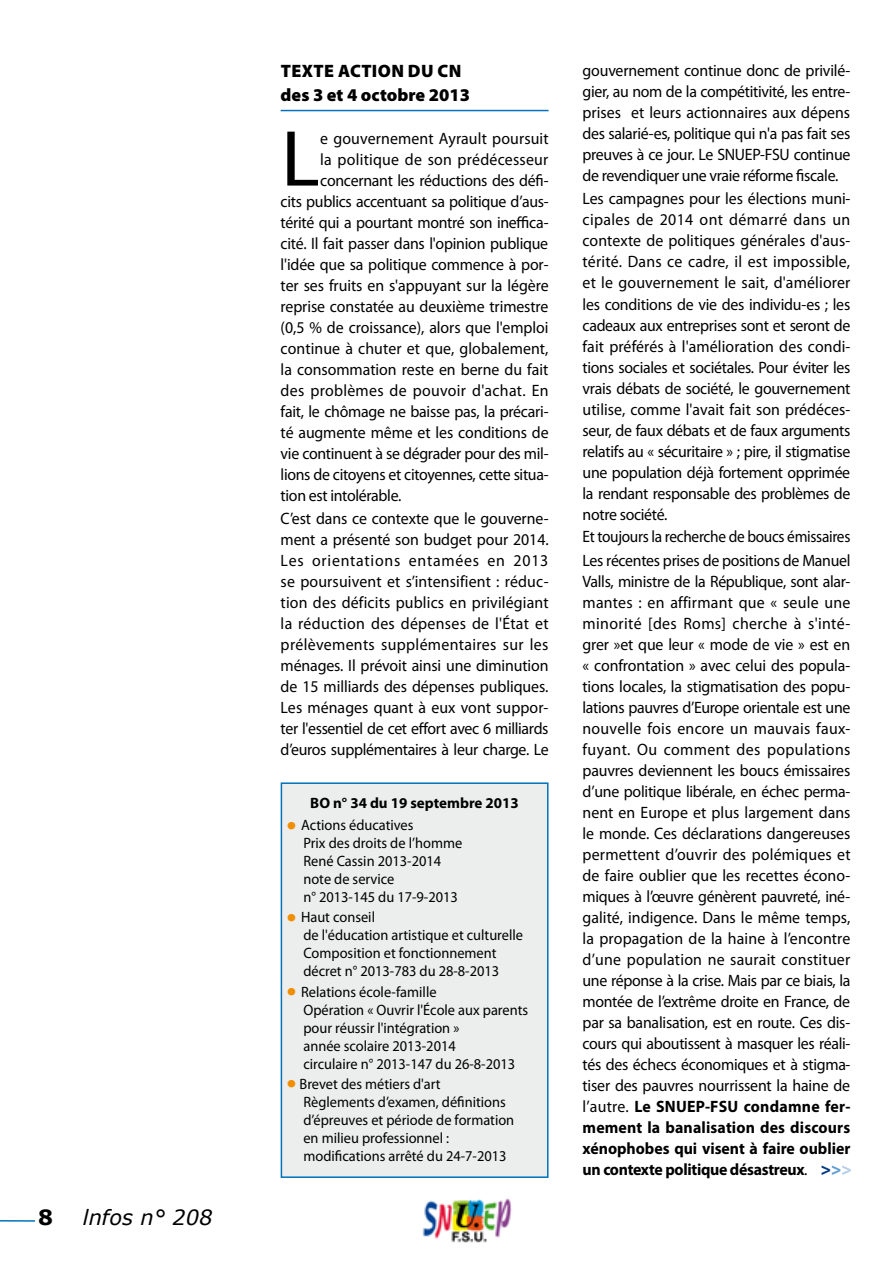
<style>
.page{position:relative;width:893px;height:1263px;background:#fff}
.page>*{position:absolute;margin:0;border:0;box-sizing:border-box;transform-origin:0 0}
.t1{font:74.55px "Lucida Sans";color:#000;scale:.96 1}
.t2{font:italic 21px "Verdana";color:#000}
.t3{font:700 21px "Verdana";color:#000}
.t4{font:900 18px/24px "Myriad Pro";letter-spacing:.02em;color:#000}
.t5{font:900 17.85px "Myriad Pro";color:#003882}
.t6{font:16.5px/21px "Myriad Pro";letter-spacing:-.015em;color:#000;text-align:justify;scale:.96 1}
.t7{font:16.5px/23.1px "Myriad Pro";letter-spacing:-.015em;color:#000;scale:.93 1}
.t8{font:16.5px "Myriad Pro";letter-spacing:.005em;color:#000;scale:.96 1}
.t9{font:16.5px "Myriad Pro";letter-spacing:.02em;color:#000;scale:.96 1}
.t10{font:16.5px "Myriad Pro";letter-spacing:.01em;color:#000;scale:.96 1}
.t11{font:16.5px "Myriad Pro";letter-spacing:.015em;color:#000;scale:.96 1}
.t12{font:15px/18px "Myriad Pro";color:#000;scale:.96 1}
.t13{font:700 15px "Myriad Pro";color:#000}
.s1{font-size:35.7px;color:#f18e00}
.s2{font-weight:700}
.s3{color:#5d9dd1}
.s4{color:#b5cde8}
</style>
<div class="page">
<img style="left:422px;top:1198px;width:90px;height:45px">
<hr style="left:0;top:1220px;width:35px;height:2px;background:#0072ba">
<hr style="left:281px;top:110px;width:268px;height:1px;background:#0072ba">
<div style="left:281px;top:783px;width:267px;height:394px;background:#eceded"></div>
<div style="left:281px;top:782px;width:268px;height:396px;border:2px solid #0072ba"></div>
<p class="t3" style="left:38px;top:1203px;width:16px">8</p>
<p class="t2" style="left:83px;top:1204px;width:131px">lnfos n° 208</p>
<p class="t4" style="left:281px;top:58px;width:191px">Texte action du CN des 3 et 4 octobre 2013</p>
<h1 class="t1" style="left:281px;top:116px;width:41px">L</h1>
<p class="t10" style="left:320px;top:128px;width:239px">e gouvernement Ayrault poursuit</p>
<p class="t11" style="left:320px;top:149px;width:239px">la politique de son prédécesseur</p>
<p class="t6" style="left:320px;top:169px;width:239px">concernant les réductions des défi-</p>
<p class="t6" style="left:281px;top:190px;width:281px">cits publics accentuant sa politique d’aus-</p>
<p class="t6" style="left:281px;top:211px;width:281px">térité qui a pourtant montré son ineffica-</p>
<p class="t6" style="left:281px;top:232px;width:280px">cité. Il fait passer dans l'opinion publique</p>
<p class="t6" style="left:281px;top:253px;width:281px">l'idée que sa politique commence à por-</p>
<p class="t6" style="left:281px;top:274px;width:281px">ter ses fruits en s'appuyant sur la légère</p>
<p class="t6" style="left:281px;top:295px;width:280px">reprise constatée au deuxième trimestre</p>
<p class="t6" style="left:281px;top:316px;width:281px">(0,5 % de croissance), alors que l'emploi</p>
<p class="t8" style="left:281px;top:338px;width:281px">continue à chuter et que, globalement,</p>
<p class="t6" style="left:281px;top:358px;width:280px">la consommation reste en berne du fait</p>
<p class="t9" style="left:281px;top:380px;width:281px">des problèmes de pouvoir d'achat. En</p>
<p class="t6" style="left:281px;top:400px;width:281px">fait, le chômage ne baisse pas, la précari-</p>
<p class="t6" style="left:281px;top:421px;width:281px">té augmente même et les conditions de</p>
<p class="t6" style="left:281px;top:442px;width:281px">vie continuent à se dégrader pour des mil-</p>
<p class="t6" style="left:281px;top:463px;width:281px">lions de citoyens et citoyennes, cette situa-</p>
<p class="t6" style="left:281px;top:484px;width:127px">tion est intolérable.</p>
<p class="t6" style="left:281px;top:507px;width:281px">C’est dans ce contexte que le gouverne&shy;ment a présenté son budget pour 2014.<br>Les orientations entamées en 2013 se poursuivent et s’intensifient : réduc&shy;tion des déficits publics en privilégiant la réduction des dépenses de l'État et prélèvements supplémentaires sur les ménages. Il prévoit ainsi une diminution de 15 milliards des dépenses publiques.<br>Les ménages quant à eux vont suppor&shy;ter l'essentiel de cet effort avec 6 milliards d’euros supplémentaires à leur charge. Le</p>
<p class="t13" style="left:310px;top:793px;width:210px">BO n° 34 du 19 septembre 2013</p>
<p class="t12" style="left:303px;top:816px;width:167px;text-indent:-17px"><span class="s1">•</span> Actions éducatives<br>Prix des droits de l’homme<br>René Cassin 2013-2014 note de service<br>n° 2013-145 du 17-9-2013</p>
<p class="t12" style="left:303px;top:908px;width:230px;text-indent:-17px"><span class="s1">•</span> Haut conseil<br>de l'éducation artistique et culturelle<br>Composition et fonctionnement décret n° 2013-783 du 28-8-2013</p>
<p class="t12" style="left:303px;top:982px;width:236px;text-indent:-17px"><span class="s1">•</span> Relations école-famille<br>Opération « Ouvrir l'École aux parents pour réussir l'intégration »<br>année scolaire 2013-2014<br>circulaire n° 2013-147 du 26-8-2013</p>
<p class="t12" style="left:303px;top:1074px;width:221px;text-indent:-17px"><span class="s1">•</span> Brevet des métiers d'art<br>Règlements d’examen, définitions d’épreuves et période de formation en milieu professionnel : modifications arrêté du 24-7-2013</p>
<p class="t6" style="left:583px;top:60px;width:281px">gouvernement continue donc de privilé&shy;gier, au nom de la compétitivité, les entre&shy;prises et leurs actionnaires aux dépens des salarié-es, politique qui n'a pas fait ses preuves à ce jour. Le SNUEP-FSU continue de revendiquer une vraie réforme fiscale.</p>
<p class="t6" style="left:583px;top:188px;width:281px">Les campagnes pour les élections muni&shy;cipales de 2014 ont démarré dans un contexte de politiques générales d'aus&shy;térité. Dans ce cadre, il est impossible, et le gouvernement le sait, d'améliorer les conditions de vie des individu-es ; les cadeaux aux entreprises sont et seront de fait préférés à l'amélioration des condi&shy;tions sociales et sociétales. Pour éviter les vrais débats de société, le gouvernement utilise, comme l'avait fait son prédéces&shy;seur, de faux débats et de faux arguments relatifs au « sécuritaire » ; pire, il stigmatise une population déjà fortement opprimée la rendant responsable des problèmes de notre société.</p>
<p class="t7" style="left:583px;top:525px;width:290px">Et toujours la recherche de boucs émissaires<br>Les récentes prises de positions de Manuel</p>
<p class="t6" style="left:583px;top:570px;width:281px">Valls, ministre de la République, sont alar&shy;mantes : en affirmant que « seule une minorité [des Roms] cherche à s'inté&shy;grer »et que leur « mode de vie » est en « confrontation » avec celui des popula&shy;tions locales, la stigmatisation des popu&shy;lations pauvres d’Europe orientale est une nouvelle fois encore un mauvais faux&shy;fuyant. Ou comment des populations pauvres deviennent les boucs émissaires d’une politique libérale, en échec perma&shy;nent en Europe et plus largement dans le monde. Ces déclarations dangereuses permettent d’ouvrir des polémiques et de faire oublier que les recettes écono&shy;miques à l’œuvre génèrent pauvreté, iné&shy;galité, indigence. Dans le même temps, la propagation de la haine à l’encontre d’une population ne saurait constituer une réponse à la crise. Mais par ce biais, la montée de l’extrême droite en France, de par sa banalisation, est en route. Ces dis&shy;cours qui aboutissent à masquer les réali&shy;tés des échecs économiques et à stigma&shy;tiser des pauvres nourrissent la haine de l’autre. <span class="s2">Le SNUEP-FSU condamne fer&shy;mement la banalisation des discours xénophobes qui visent à faire oublier un contexte politique désastreux</span>.</p>
<p class="t5" style="left:821px;top:1157px;width:32px">&gt;<span class="s3">&gt;</span><span class="s4">&gt;</span></p>
</div>
